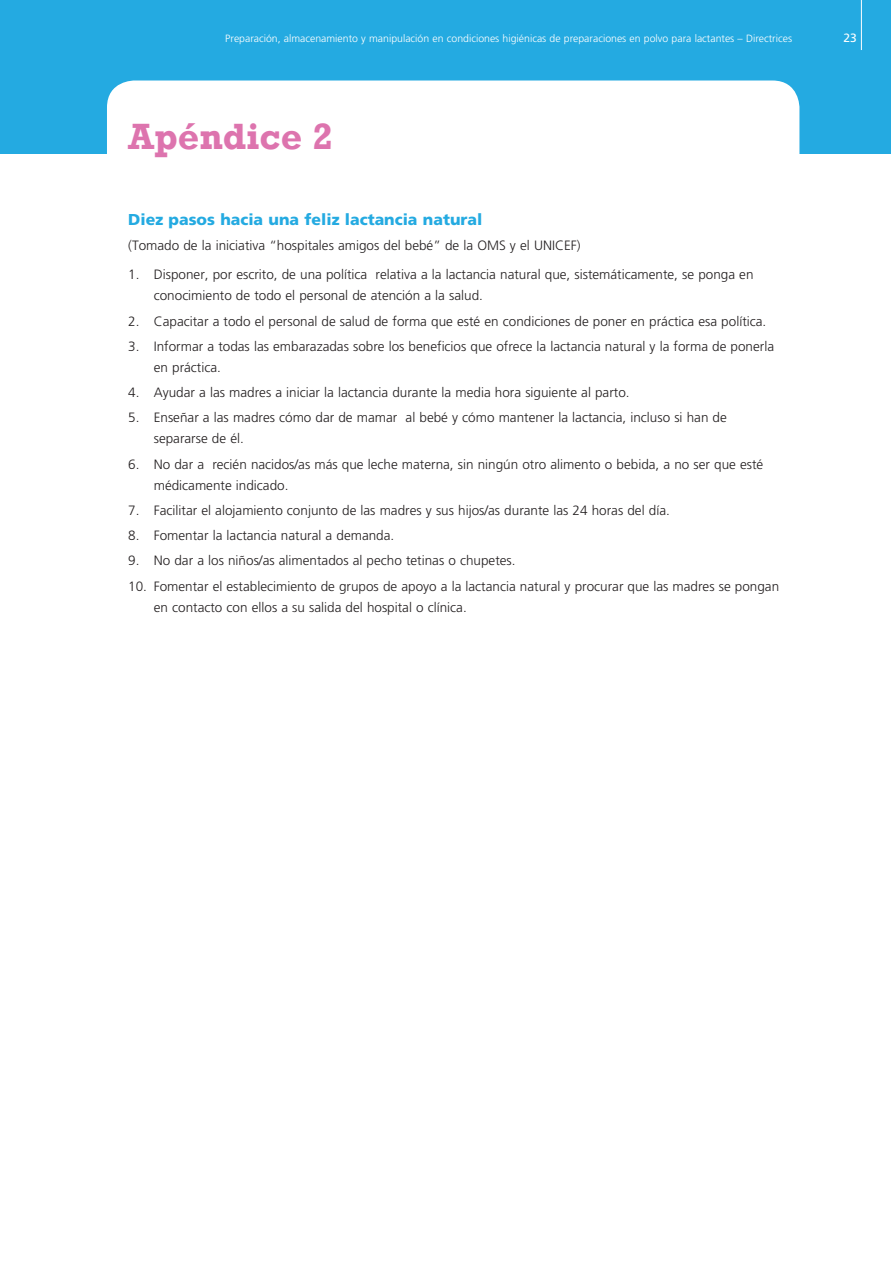
<style>
.page{position:relative;width:891px;height:1262px;background:#fff}
.page>*{position:absolute;margin:0;border:0;box-sizing:border-box;transform-origin:0 0}
.t1{font:700 37.5px "Rockwell";color:#dd74ae}
.t2{font:900 15.75px "Frutiger";color:#24aae1}
.t3{font:300 13.5px/21px "Frutiger";color:#231f20}
.t4{font:300 10.5px "Frutiger";color:#fff}
.s1{font-weight:400;font-size:12px}
</style>
<div class="page">
<div style="left:1px;top:0;width:889px;height:153px;background:#24aae1"></div>
<hr style="left:0;top:0;width:1px;height:153px;background:#24aae1">
<hr style="left:860px;top:0;width:1px;height:50px;background:#fff">
<div style="left:107px;top:80px;width:692px;height:103px;background:#fff;border-radius:27px"></div>
<p class="t4" style="left:225px;top:32px;width:572px">Preparación, almacenamiento y manipulación en condiciones higiénicas de preparaciones en polvo para lactantes – Directrices <span class="s1">23</span></p>
<h1 class="t1" style="left:128px;top:113px;width:206px">Apéndice 2</h1>
<p class="t2" style="left:128px;top:209px;width:355px">Diez pasos hacia una feliz lactancia natural</p>
<p class="t3" style="left:128px;top:235px;width:453px">(Tomado de la iniciativa “hospitales amigos del bebé” de la OMS y el UNICEF)</p>
<p class="t3" style="left:154px;top:264px;width:601px;text-indent:-26px">1. Disponer, por escrito, de una política relativa a la lactancia natural que, sistemáticamente, se ponga en conocimiento de todo el personal de atención a la salud.</p>
<p class="t3" style="left:128px;top:310px;width:639px">2. Capacitar a todo el personal de salud de forma que esté en condiciones de poner en práctica esa política.</p>
<p class="t3" style="left:154px;top:336px;width:621px;text-indent:-26px">3. Informar a todas las embarazadas sobre los beneficios que ofrece la lactancia natural y la forma de ponerla en práctica.</p>
<p class="t3" style="left:128px;top:382px;width:503px">4. Ayudar a las madres a iniciar la lactancia durante la media hora siguiente al parto.</p>
<p class="t3" style="left:154px;top:407px;width:574px;text-indent:-26px">5. Enseñar a las madres cómo dar de mamar al bebé y cómo mantener la lactancia, incluso si han de separarse de él.</p>
<p class="t3" style="left:154px;top:453px;width:611px;text-indent:-26px">6. No dar a recién nacidos/as más que leche materna, sin ningún otro alimento o bebida, a no ser que esté médicamente indicado.</p>
<p class="t3" style="left:128px;top:500px;width:543px">7. Facilitar el alojamiento conjunto de las madres y sus hijos/as durante las 24 horas del día.</p>
<p class="t3" style="left:128px;top:525px;width:267px">8. Fomentar la lactancia natural a demanda.</p>
<p class="t3" style="left:128px;top:550px;width:389px">9. No dar a los niños/as alimentados al pecho tetinas o chupetes.</p>
<p class="t3" style="left:154px;top:575px;width:627px;text-indent:-26px">10. Fomentar el establecimiento de grupos de apoyo a la lactancia natural y procurar que las madres se pongan en contacto con ellos a su salida del hospital o clínica.</p>
</div>
